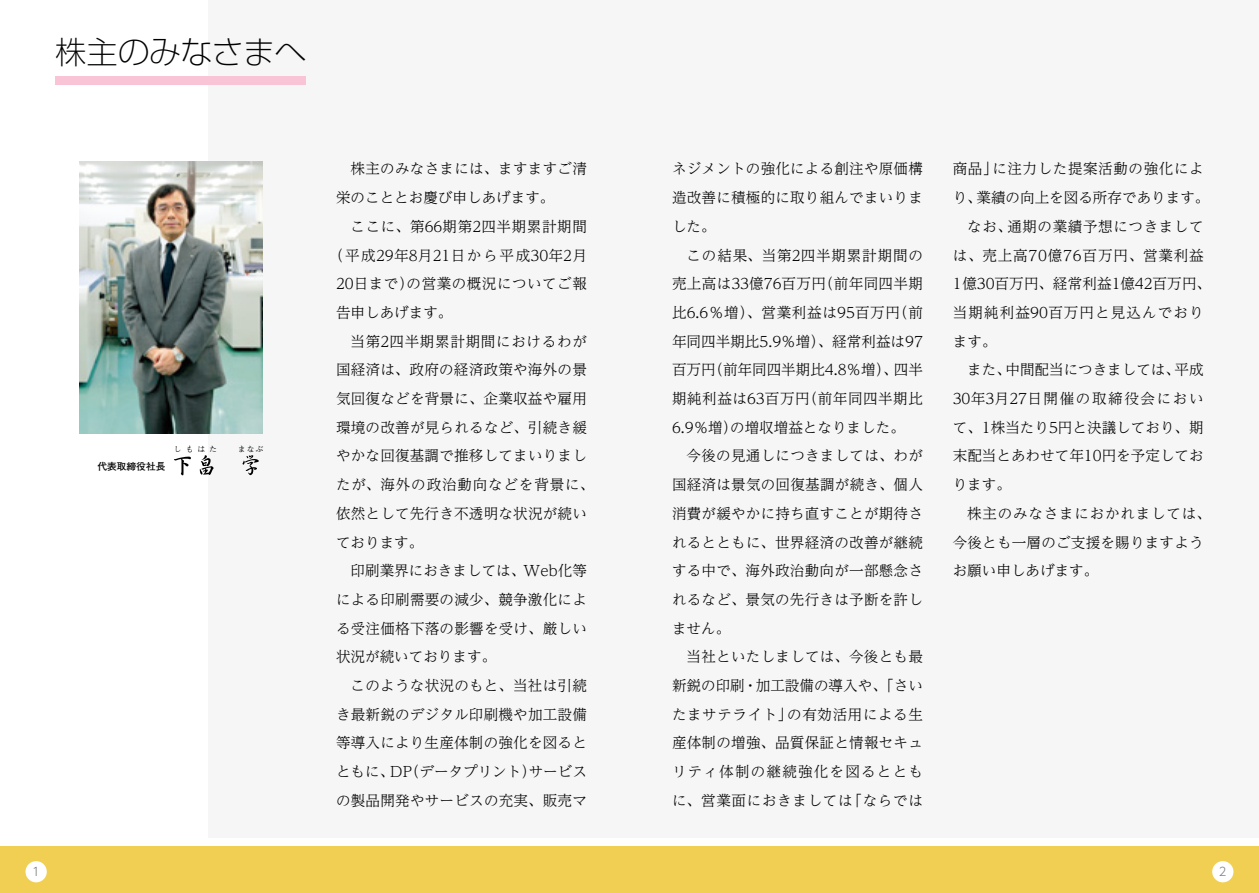
<style>
.page{position:relative;width:1259px;height:893px;background:#fff}
.page>*{position:absolute;margin:0;border:0;box-sizing:border-box;transform-origin:0 0}
.t1{font:31.35px "Shin Go Pr 6 N Ex Light 90 pv RKSJ H";color:#000}
.t2{font:14.55px/28.7px "UD Reimin Pr 6 N Light 90 pv RKSJ H";letter-spacing:.015em;color:#000;text-align:justify}
.t3{font:14.55px "UD Reimin Pr 6 N Light 90 pv RKSJ H";letter-spacing:.04em;color:#000}
.t4{font:14.55px "UD Reimin Pr 6 N Light 90 pv RKSJ H";letter-spacing:.055em;color:#000}
.t5{font:14.55px "UD Reimin Pr 6 N Light 90 pv RKSJ H";letter-spacing:.035em;color:#000}
.t6{font:14.55px "UD Reimin Pr 6 N Light 90 pv RKSJ H";letter-spacing:.11em;color:#000}
.t7{font:14.55px "UD Reimin Pr 6 N Light 90 pv RKSJ H";letter-spacing:.075em;color:#000}
.t8{font:14.55px "UD Reimin Pr 6 N Light 90 pv RKSJ H";letter-spacing:.045em;color:#000}
.t9{font:14.55px "UD Reimin Pr 6 N Light 90 pv RKSJ H";letter-spacing:.05em;color:#000}
.t10{font:11.7px "UD Shin Go NT Pr 6 N Light 90 pv RKSJ H";color:#7a7979}
.t11{font:700 9.75px "Futo Go B101";color:#000}
.t12{font:700 7.8px "Futo Min A101";letter-spacing:.5em;color:#000}
</style>
<div class="page">
<div style="left:0;top:846px;width:1259px;height:47px;background:#f0cf52"></div>
<div style="left:26px;top:861px;width:21px;height:21px;background:#fff;border-radius:50%"></div>
<div style="left:1212px;top:861px;width:21px;height:21px;background:#fff;border-radius:50%"></div>
<div style="left:208px;top:0;width:1051px;height:838px;background:#f6f6f6"></div>
<div style="left:55px;top:77px;width:251px;height:8px;background:#fac4d7"></div>
<svg style="left:174px;top:457px;width:17px;height:18px"></svg>
<svg style="left:200px;top:455px;width:14px;height:20px"></svg>
<svg style="left:242px;top:455px;width:17px;height:20px"></svg>
<img style="left:80px;top:162px;width:183px;height:271px">
<h1 class="t1" style="left:55px;top:41px;width:252px">株主のみなさまへ</h1>
<p class="t11" style="left:97px;top:462px;width:69px">代表取締役社長</p>
<p class="t12" style="left:174px;top:447px;width:91px">しもはた　 まなぶ</p>
<p class="t2" style="left:336px;top:157px;width:252px;text-indent:15px">株主のみなさまには、ますますご清栄のこととお慶び申しあげます。</p>
<p class="t3" style="left:350px;top:221px;width:238px">ここに、第66期第2四半期累計期間</p>
<p class="t2" style="left:329px;top:243px;width:260px">（平成29年8月21日から平成30年2月</p>
<p class="t5" style="left:336px;top:278px;width:252px">20日まで）の営業の概況についてご報</p>
<p class="t2" style="left:336px;top:300px;width:118px">告申しあげます。</p>
<p class="t8" style="left:350px;top:336px;width:238px">当第2四半期累計期間におけるわが</p>
<p class="t2" style="left:336px;top:357px;width:252px">国経済は、政府の経済政策や海外の景</p>
<p class="t2" style="left:336px;top:386px;width:252px">気回復などを背景に、企業収益や雇用</p>
<p class="t2" style="left:336px;top:415px;width:252px">環境の改善が見られるなど、引続き緩</p>
<p class="t2" style="left:336px;top:444px;width:252px">やかな回復基調で推移してまいりまし</p>
<p class="t4" style="left:336px;top:479px;width:260px">たが、海外の政治動向などを背景に、</p>
<p class="t2" style="left:336px;top:501px;width:252px">依然として先行き不透明な状況が続い</p>
<p class="t2" style="left:336px;top:530px;width:89px">ております。</p>
<p class="t2" style="left:350px;top:558px;width:238px">印刷業界におきましては、Web化等</p>
<p class="t2" style="left:336px;top:587px;width:252px">による印刷需要の減少、競争激化によ</p>
<p class="t2" style="left:336px;top:616px;width:252px">る受注価格下落の影響を受け、厳しい</p>
<p class="t2" style="left:336px;top:644px;width:162px">状況が続いております。</p>
<p class="t2" style="left:350px;top:673px;width:238px">このような状況のもと、当社は引続</p>
<p class="t2" style="left:336px;top:702px;width:252px">き最新鋭のデジタル印刷機や加工設備</p>
<p class="t2" style="left:336px;top:731px;width:252px">等導入により生産体制の強化を図ると</p>
<p class="t2" style="left:336px;top:759px;width:252px">ともに、DP（データプリント）サービス</p>
<p class="t2" style="left:336px;top:788px;width:252px">の製品開発やサービスの充実、販売マ</p>
<p class="t2" style="left:672px;top:157px;width:252px">ネジメントの強化による創注や原価構造改善に積極的に取り組んでまいりました。</p>
<p class="t2" style="left:672px;top:243px;width:252px;text-indent:15px">この結果、当第2四半期累計期間の売上高は33億76百万円（前年同四半期比6.6％増）、営業利益は95百万円（前年同四半期比5.9％増）、経常利益は97百万円（前年同四半期比4.8％増）、四半期純利益は63百万円（前年同四半期比6.9％増）の増収増益となりました。</p>
<p class="t2" style="left:672px;top:444px;width:252px;text-indent:15px">今後の見通しにつきましては、わが国経済は景気の回復基調が続き、個人消費が緩やかに持ち直すことが期待されるとともに、世界経済の改善が継続する中で、海外政治動向が一部懸念されるなど、景気の先行きは予断を許しません。</p>
<p class="t2" style="left:672px;top:644px;width:252px;text-indent:15px">当社といたしましては、今後とも最新鋭の印刷・加工設備の導入や、「さいたまサテライト」の有効活用による生産体制の増強、品質保証と情報セキュリティ体制の継続強化を図るとともに、営業面におきましては「ならでは</p>
<p class="t3" style="left:952px;top:163px;width:252px">商品」に注力した提案活動の強化によ</p>
<p class="t2" style="left:952px;top:185px;width:258px">り、業績の向上を図る所存であります。</p>
<p class="t3" style="left:967px;top:221px;width:238px">なお、通期の業績予想につきまして</p>
<p class="t4" style="left:952px;top:250px;width:252px">は、売上高70億76百万円、営業利益</p>
<p class="t2" style="left:952px;top:271px;width:260px">1億30百万円、経常利益1億42百万円、</p>
<p class="t7" style="left:952px;top:307px;width:252px">当期純利益90百万円と見込んでおり</p>
<p class="t2" style="left:952px;top:329px;width:45px">ます。</p>
<p class="t2" style="left:967px;top:357px;width:238px">また、中間配当につきましては、平成</p>
<p class="t6" style="left:952px;top:393px;width:252px">30年3月27日開催の取締役会におい</p>
<p class="t2" style="left:952px;top:415px;width:252px">て、1株当たり5円と決議しており、期</p>
<p class="t2" style="left:952px;top:444px;width:252px">末配当とあわせて年10円を予定してお</p>
<p class="t2" style="left:952px;top:472px;width:60px">ります。</p>
<p class="t9" style="left:967px;top:508px;width:245px">株主のみなさまにおかれましては、</p>
<p class="t2" style="left:952px;top:530px;width:252px">今後とも一層のご支援を賜りますよう</p>
<p class="t2" style="left:952px;top:558px;width:147px">お願い申しあげます。</p>
<p class="t10" style="left:32px;top:867px;width:9px">1</p>
<p class="t10" style="left:1219px;top:867px;width:9px">2</p>
</div>
